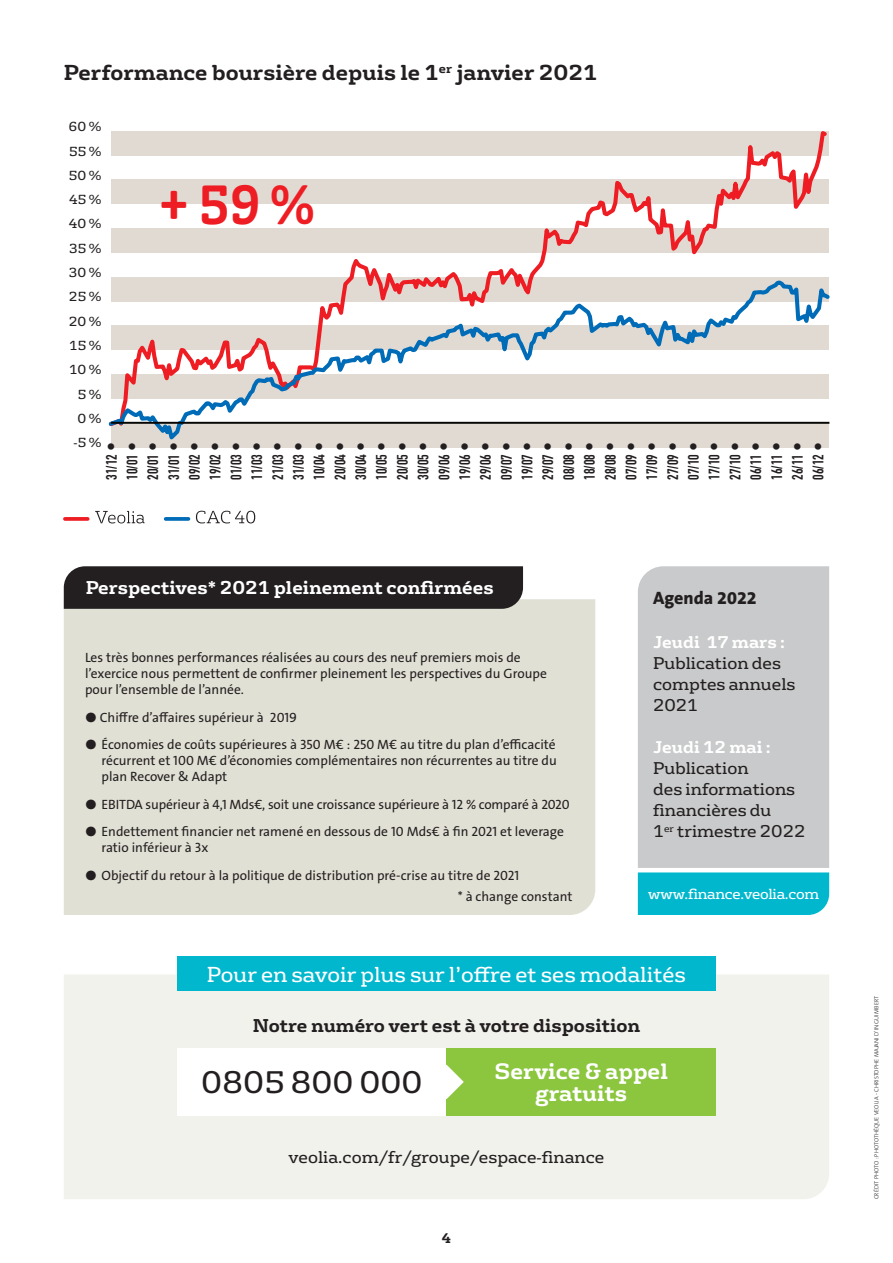
<style>
.page{position:relative;width:893px;height:1263px;background:#fff}
.page>*{position:absolute;margin:0;border:0;box-sizing:border-box;transform-origin:0 0}
.t1{font:700 53.55px "FS Rufus";color:#ee1d23;scale:.84 1}
.t2{font:30.3px "FS Rufus";color:#231f20}
.t3{font:700 21.6px "FS Rufus";color:#fff}
.t4{font:700 21px "FS Rufus";color:#231f20}
.t5{font:21px "FS Rufus";color:#fff}
.t6{font:700 18px "FS Rufus";color:#fff}
.t7{font:700 18px "FS Rufus";color:#231f20}
.t8{font:800 18px "The Sans B8";color:#231f20}
.t9{font:16.5px/21px "FS Rufus";color:#231f20}
.t10{font:700 16.5px/21px "FS Rufus";color:#fff}
.t11{font:15px/20.9px "DIN Engschrift";color:#231f20;text-align:justify}
.t12{font:14.25px "FS Rufus";letter-spacing:-.02em;color:#fff}
.ENCADRE_TEXTE{font:13.5px/15.8px "The Sans Veolia W5 Pla";color:#231f20}
.t13{font:700 13.5px "FS Rufus";color:#231f20}
.t14{font:12.75px "FS Rufus";color:#231f20}
.t15{font:300 6px "The Sans B3";color:#231f20}
.s1{font-size:18px}
.s2{font-weight:700;color:#fff}
.s3{font-weight:400;color:#231f20}
</style>
<div class="page">
<div style="left:638px;top:872px;width:191px;height:43px;background:#00b7ce"></div>
<div style="left:638px;top:566px;width:191px;height:302px;background:#c9cacb"></div>
<div style="left:64px;top:599px;width:531px;height:316px;background:#e1e0d5"></div>
<div style="left:64px;top:566px;width:459px;height:43px;background:#231f20"></div>
<div style="left:111px;top:423px;width:717px;height:24px;background:#e1dad3"></div>
<svg style="left:95px;top:511px;width:50px;height:12px"></svg>
<svg style="left:196px;top:511px;width:59px;height:12px"></svg>
<svg style="left:65px;top:517px;width:23px;height:4px"></svg>
<svg style="left:166px;top:517px;width:22px;height:4px"></svg>
<svg style="left:111px;top:131px;width:718px;height:144px"></svg>
<svg style="left:108px;top:275px;width:722px;height:170px"></svg>
<hr style="left:111px;top:422px;width:718px;height:2px;background:#050504">
<div style="left:64px;top:975px;width:765px;height:224px;background:#f2f2ed"></div>
<div style="left:177px;top:957px;width:539px;height:34px;background:#00b7ce"></div>
<div style="left:177px;top:1048px;width:269px;height:67px;background:#fff"></div>
<div style="left:446px;top:1048px;width:270px;height:67px;background:#8bc63e"></div>
<svg style="left:446px;top:1064px;width:18px;height:35px"></svg>
<p class="t4" style="left:64px;top:54px;width:535px">Performance boursière depuis le 1<sup>er</sup> janvier 2021</p>
<p class="t14" style="left:69px;top:118px;width:34px">60 %</p>
<p class="t14" style="left:69px;top:143px;width:34px">55 %</p>
<p class="t14" style="left:69px;top:167px;width:34px">50 %</p>
<p class="t14" style="left:69px;top:191px;width:34px">45 %</p>
<p class="t14" style="left:69px;top:216px;width:34px">40 %</p>
<p class="t14" style="left:69px;top:240px;width:34px">35 %</p>
<p class="t14" style="left:69px;top:264px;width:34px">30 %</p>
<p class="t14" style="left:69px;top:289px;width:34px">25 %</p>
<p class="t14" style="left:69px;top:313px;width:34px">20 %</p>
<p class="t14" style="left:69px;top:337px;width:34px">15 %</p>
<p class="t14" style="left:69px;top:362px;width:34px">10 %</p>
<p class="t14" style="left:78px;top:386px;width:25px">5 %</p>
<p class="t14" style="left:77px;top:410px;width:25px">0 %</p>
<p class="t1" style="left:158px;top:158px;width:188px">+ 59 %</p>
<p class="t14" style="left:74px;top:435px;width:29px">-5 %</p>
<p class="t11" style="left:101px;top:480px;width:39px;rotate:-90deg">31/12 <span class="s1">•</span></p>
<p class="t11" style="left:163px;top:480px;width:39px;rotate:-90deg">31/01 <span class="s1">• </span>09/02 <span class="s1">• </span>19/02 <span class="s1">• </span>01/03 <span class="s1">• </span>11/03 <span class="s1">• </span>21/03 <span class="s1">• </span>31/03 <span class="s1">• </span>10/04 <span class="s1">• </span>20/04 <span class="s1">• </span>30/04 <span class="s1">• </span>10/05 <span class="s1">• </span>20/05 <span class="s1">• </span>30/05 <span class="s1">• </span>09/06 <span class="s1">• </span>19/06 <span class="s1">• </span>29/06 <span class="s1">• </span>09/07 <span class="s1">• </span>19/07 <span class="s1">• </span>29/07 <span class="s1">• </span>08/08 <span class="s1">• </span>18/08 <span class="s1">• </span>28/08 <span class="s1">• </span>07/09 <span class="s1">• </span>17/09 <span class="s1">• </span>27/09 <span class="s1">• </span>07/10 <span class="s1">• </span>17/10 <span class="s1">• </span>27/10 <span class="s1">• </span>06/11 <span class="s1">• </span>16/11 <span class="s1">• </span>26/11 <span class="s1">• </span>06/12 <span class="s1">•</span></p>
<p class="t11" style="left:122px;top:480px;width:39px;rotate:-90deg">10/01 <span class="s1">•<br></span>20/01 <span class="s1">•</span></p>
<p class="t6" style="left:86px;top:572px;width:409px">Perspectives* 2021 pleinement confirmées</p>
<p class="ENCADRE_TEXTE" style="left:85px;top:650px;width:437px">Les très bonnes performances réalisées au cours des neuf premiers mois de</p>
<p class="ENCADRE_TEXTE" style="left:85px;top:666px;width:463px">l’exercice nous permettent de confirmer pleinement les perspectives du Groupe pour l’ensemble de l’année.</p>
<p class="ENCADRE_TEXTE" style="left:85px;top:709px;width:213px">● Chiffre d’affaires supérieur à 2019</p>
<p class="ENCADRE_TEXTE" style="left:102px;top:737px;width:457px;text-align:justify;text-indent:-16px">● Économies de coûts supérieures à 350 M€ : 250 M€ au titre du plan d’efficacité récurrent et 100 M€ d’économies complémentaires non récurrentes au titre du plan Recover &amp; Adapt</p>
<p class="ENCADRE_TEXTE" style="left:85px;top:796px;width:486px">● EBITDA supérieur à 4,1 Mds€, soit une croissance supérieure à 12 % comparé à 2020</p>
<p class="ENCADRE_TEXTE" style="left:102px;top:824px;width:464px;text-indent:-16px">● Endettement financier net ramené en dessous de 10 Mds€ à fin 2021 et leverage ratio inférieur à 3x</p>
<p class="ENCADRE_TEXTE" style="left:85px;top:867px;width:436px">● Objectif du retour à la politique de distribution pré-crise au titre de 2021</p>
<p class="ENCADRE_TEXTE" style="left:458px;top:888px;width:116px">* à change constant</p>
<p class="t8" style="left:653px;top:589px;width:105px">Agenda 2022</p>
<p class="t9" style="left:653px;top:631px;width:144px"><span class="s2">Jeudi 17 mars :<br></span>Publication des comptes annuels<br>2021</p>
<p class="t10" style="left:653px;top:735px;width:119px">Jeudi 12 mai :<br><span class="s3">Publication</span></p>
<p class="t9" style="left:653px;top:778px;width:144px">des informations</p>
<p class="t9" style="left:653px;top:799px;width:154px">financières du<br>1<sup>er</sup> trimestre 2022</p>
<p class="t12" style="left:648px;top:882px;width:172px">www.finance.veolia.com</p>
<p class="t5" style="left:207px;top:957px;width:481px">Pour en savoir plus sur l’offre et ses modalités</p>
<p class="t7" style="left:253px;top:1009px;width:389px">Notre numéro vert est à votre disposition</p>
<p class="t2" style="left:201px;top:1057px;width:223px">0805 800 000</p>
<p class="t3" style="left:494px;top:1053px;width:175px">Service &amp; appel</p>
<p class="t3" style="left:535px;top:1074px;width:94px">gratuits</p>
<p class="t9" style="left:289px;top:1146px;width:317px">veolia.com/fr/groupe/espace-finance</p>
<p class="t13" style="left:442px;top:1226px;width:11px">4</p>
<p class="t15" style="left:873px;top:1199px;width:204px;rotate:-90deg">CRÉDIT PHOTO : PHOTOTHÈQUE VEOLIA - CHRISTOPHE MAJANI D’INGUIMBERT</p>
</div>
